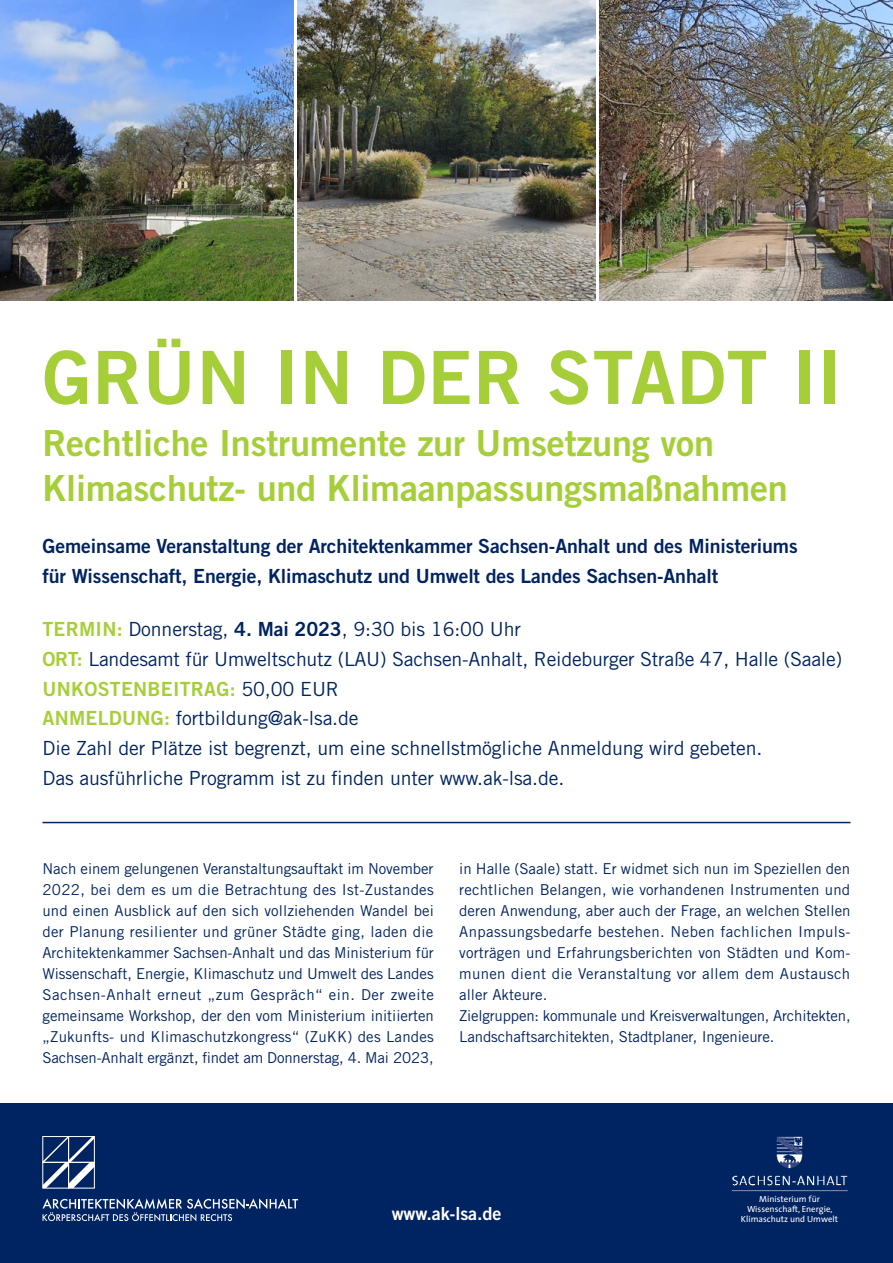
<style>
.page{position:relative;width:893px;height:1263px;background:#fff}
.page>*{position:absolute;margin:0;border:0;box-sizing:border-box;transform-origin:0 0}
.t1{font:73.5px "Trade Gothic Bold Two";letter-spacing:.015em;color:#a6ce39}
.t2{font:36px/45px "Trade Gothic Bold Two";letter-spacing:-.005em;color:#a6ce39}
.t3{font:19.5px/30px "Trade Gothic";letter-spacing:-.005em;color:#002361}
.t4{font:19.5px/30px "Trade Gothic Bold Two";letter-spacing:-.005em;color:#002361}
.t5{font:19.5px "Trade Gothic Bold Two";letter-spacing:.015em;color:#a6ce39}
.t6{font:18px "Trade Gothic Bold Two";letter-spacing:-.005em;color:#fff}
.t7{font:15px/21px "Trade Gothic";letter-spacing:.005em;color:#002361;text-align:justify}
.t8{font:8.85px/10.2px "The Sans";color:#fff;text-align:center}
.s1{font-family:"Trade Gothic Bold Two";color:#a6ce39}
.s2{font-family:"Trade Gothic Bold Two"}
.s3{font-family:"Trade Gothic";color:#002361}
</style>
<div class="page">
<img style="left:600px;top:0;width:293px;height:301px">
<img style="left:298px;top:0;width:297px;height:301px">
<img style="left:0;top:0;width:293px;height:301px">
<hr style="left:43px;top:822px;width:807px;height:1px;background:#002361">
<div style="left:0;top:1103px;width:893px;height:160px;background:#002361"></div>
<svg style="left:43px;top:1198px;width:255px;height:23px"></svg>
<div style="left:68px;top:1136px;width:27px;height:26px;border:1px solid #fff"></div>
<div style="left:68px;top:1162px;width:27px;height:26px;border:1px solid #fff"></div>
<svg style="left:43px;top:1136px;width:51px;height:52px"></svg>
<div style="left:43px;top:1162px;width:26px;height:26px;border:1px solid #fff"></div>
<img style="left:731px;top:1136px;width:117px;height:56px">
<h1 class="t1" style="left:43px;top:332px;width:769px">Grün in der Stadt II</h1>
<h2 class="t2" style="left:43px;top:420px;width:747px">Rechtliche I nstrumente zur Umsetzung von<br>Klimaschutz- und Klimaanpassungsmaßnahmen</h2>
<h3 class="t4" style="left:43px;top:531px;width:757px">Gemeinsame Veranstaltung der Architektenkammer Sachsen-Anhalt und des Ministeriums für Wissenschaft, Energie, Klimaschutz und Umwelt des Landes Sachsen-Anhalt</h3>
<h3 class="t3" style="left:43px;top:613px;width:801px"><span class="s1">Term in:</span> Donnerstag, <span class="s2">4. Mai 2023</span>, 9:30 bis 16:00 Uhr<br><span class="s1">Ort:</span> Landesamt für Umweltschutz (LAU) Sachsen-Anhalt, Reideburger Straße 47, Halle (Saale)</h3>
<h3 class="t5" style="left:43px;top:676px;width:42px">unkos</h3>
<h3 class="t5" style="left:110px;top:676px;width:230px">tenbeitrag: <span class="s3">50,00 EUR</span></h3>
<h3 class="t3" style="left:43px;top:703px;width:721px"><span class="s1">Anm eldu ng :</span> fortbildung@ak-lsa.de<br>Die Zahl der Plätze ist begrenzt, um eine schnellstmögliche Anmeldung wird gebeten.<br>Das ausführliche Programm ist zu finden unter www.ak-lsa.de.</h3>
<p class="t7" style="left:43px;top:858px;width:393px">Nach einem gelungenen Veranstaltungsauftakt im November 2022, bei dem es um die Betrachtung des Ist-Zustandes und einen Ausblick auf den sich vollziehenden Wandel bei der Planung resilienter und grüner Städte ging, laden die Architektenkammer Sachsen-Anhalt und das Ministerium für Wissenschaft, Energie, Klimaschutz und Umwelt des Landes Sachsen-Anhalt erneut „zum Gespräch“ ein. Der zweite gemeinsame Workshop, der den vom Ministerium initiierten „Zukunfts- und Klimaschutzkongress“ (ZuKK) des Landes Sachsen-Anhalt ergänzt, findet am Donnerstag, 4. Mai 2023,</p>
<p class="t7" style="left:459px;top:858px;width:393px;text-align:left">in Halle (Saale) statt. Er widmet sich nun im Speziellen den rechtlichen Belangen, wie vorhandenen Instrumenten und deren Anwendung, aber auch der Frage, an welchen Stellen Anpassungsbedarfe bestehen. Neben fachlichen Impuls&shy;vorträgen und Erfahrungsberichten von Städten und Kom&shy;munen dient die Veranstaltung vor allem dem Austausch aller Akteure.<br>Zielgruppen: kommunale und Kreisverwaltungen, Architekten, Landschaftsarchitekten, Stadtplaner, Ingenieure.</p>
<p class="t6" style="left:392px;top:1203px;width:111px">www.ak-lsa.de</p>
<p class="t8" style="left:741px;top:1193px;width:99px">Ministerium für<br>Wissenschaft, Energie,<br>Klimaschutz und Umwelt</p>
</div>
